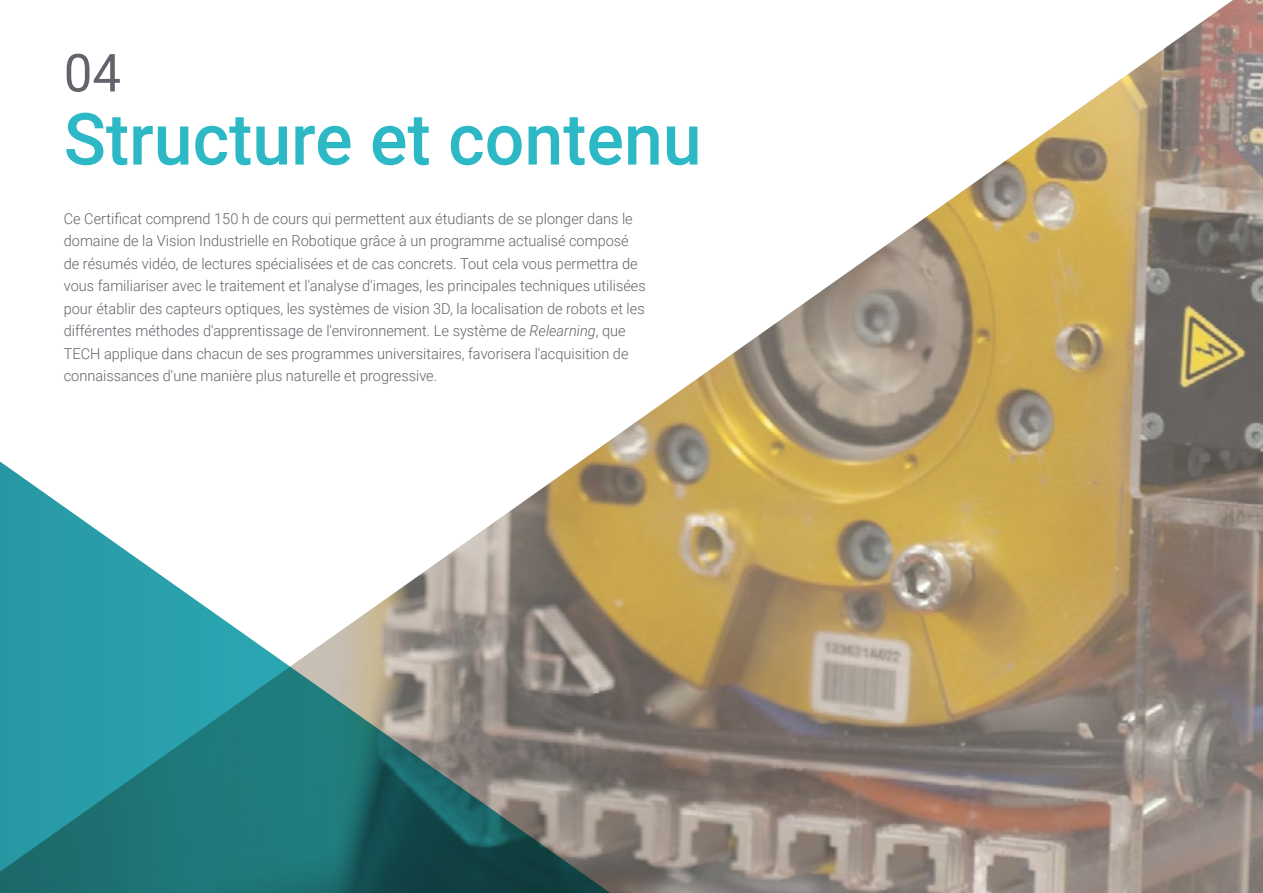
<style>
.page{position:relative;width:1263px;height:893px;background:#fff}
.page>*{position:absolute;margin:0;border:0;box-sizing:border-box;transform-origin:0 0}
.t1{font:500 72px "Roboto";color:#2db8c5}
.t2{font:52.5px "Roboto";color:#61646a}
.t3{font:300 15px/22.5px "Roboto";color:#61646a}
.s1{font-style:italic}
</style>
<div class="page">
<img style="left:602px;top:0;width:661px;height:893px">
<svg style="left:0;top:446px;width:640px;height:447px"></svg>
<h2 class="t2" style="left:64px;top:36px;width:59px">04</h2>
<h1 class="t1" style="left:64px;top:89px;width:639px">Structure et contenu</h1>
<p class="t3" style="left:64px;top:207px;width:583px">Ce Certificat comprend 150 h de cours qui permettent aux étudiants de se plonger dans le domaine de la Vision Industrielle en Robotique grâce à un programme actualisé composé de résumés vidéo, de lectures spécialisées et de cas concrets. Tout cela vous permettra de vous familiariser avec le traitement et l'analyse d'images, les principales techniques utilisées pour établir des capteurs optiques, les systèmes de vision 3D, la localisation de robots et les différentes méthodes d'apprentissage de l'environnement. Le système de <span class="s1">Relearning</span>, que TECH applique dans chacun de ses programmes universitaires, favorisera l'acquisition de connaissances d'une manière plus naturelle et progressive.</p>
</div>
